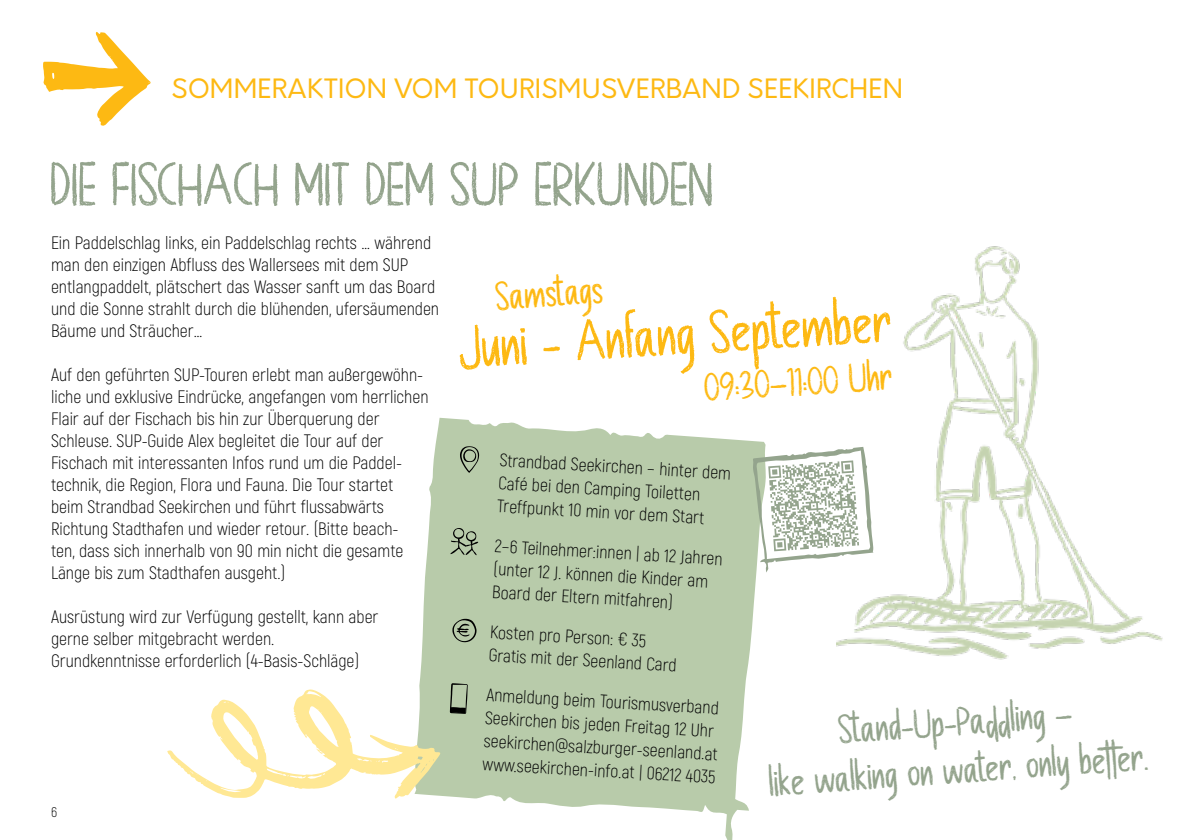
<style>
.page{position:relative;width:1191px;height:840px;background:#fff}
.page>*{position:absolute;margin:0;border:0;box-sizing:border-box;transform-origin:0 0}
.t1{font:60px "Chalk Board";color:#94a48d}
.t2{font:60px "Chalk Board";color:#fdb913}
.t3{font:40px/48px "Chalk Board";color:#94a48d;text-align:center}
.t4{font:40px "Chalk Board";color:#fdb913}
.t5{font:26px "Orkney";letter-spacing:.01em;color:#fdb913}
.t6{font:300 18px/22px "Akrobat";color:#000}
.t7{font:300 14px "Akrobat";color:#000}
</style>
<div class="page">
<img style="left:836px;top:246px;width:327px;height:414px">
<svg style="left:419px;top:417px;width:347px;height:422px;fill:#b8cbaa"></svg>
<svg style="left:460px;top:446px;width:19px;height:26px"></svg>
<svg style="left:450px;top:682px;width:18px;height:31px"></svg>
<svg style="left:450px;top:527px;width:28px;height:28px"></svg>
<svg style="left:452px;top:618px;width:24px;height:24px"></svg>
<svg style="left:43px;top:32px;width:108px;height:94px"></svg>
<svg style="left:753px;top:446px;width:120px;height:126px"></svg>
<svg style="left:167px;top:689px;width:273px;height:109px"></svg>
<h3 class="t5" style="left:171px;top:72px;width:733px">SOMMERAKTION VOM TOURISMUSVERBAND SEEKIRCHEN</h3>
<h1 class="t1" style="left:51px;top:149px;width:665px">DIE FISCHACH MIT DEM SUP ERKUNDEN</h1>
<p class="t6" style="left:51px;top:231px;width:389px">Ein Paddelschlag links, ein Paddelschlag rechts … während man den einzigen Abfluss des Wallersees mit dem SUP entlangpaddelt, plätschert das Wasser sanft um das Board und die Sonne strahlt durch die blühenden, ufersäumenden Bäume und Sträucher…</p>
<p class="t6" style="left:51px;top:363px;width:379px">Auf den geführten SUP-Touren erlebt man außergewöhn&shy;liche und exklusive Eindrücke, angefangen vom herrlichen Flair auf der Fischach bis hin zur Überquerung der Schleuse. SUP-Guide Alex begleitet die Tour auf der Fischach mit interessanten Infos rund um die Paddel&shy;technik, die Region, Flora und Fauna. Die Tour startet beim Strandbad Seekirchen und führt flussabwärts Richtung Stadthafen und wieder retour. (Bitte beach-<br>ten, dass sich innerhalb von 90 min nicht die gesamte Länge bis zum Stadthafen ausgeht.)</p>
<p class="t6" style="left:51px;top:605px;width:329px">Ausrüstung wird zur Verfügung gestellt, kann aber gerne selber mitgebracht werden.<br>Grundkenntnisse erforderlich (4-Basis-Schläge)</p>
<h2 class="t4" style="left:494px;top:273px;width:109px;rotate:-4deg">Samstags</h2>
<h1 class="t2" style="left:457px;top:314px;width:435px;rotate:-4deg">Juni - Anfang September</h1>
<h2 class="t4" style="left:703px;top:364px;width:190px;rotate:-4deg">09:30–11:00 Uhr</h2>
<p class="t6" style="left:500px;top:448px;width:233px;line-height:23px;rotate:3deg">Strandbad Seekirchen – hinter dem<br>Café bei den Camping Toiletten<br>Treffpunkt 10 min vor dem Start</p>
<p class="t6" style="left:495px;top:534px;width:230px;line-height:23px;rotate:3deg">2–6 Teilnehmer:innen | ab 12 Jahren (unter 12 J. können die Kinder am<br>Board der Eltern mitfahren)</p>
<p class="t6" style="left:490px;top:620px;width:190px;line-height:23px;rotate:3deg">Kosten pro Person: € 35<br>Gratis mit der Seenland Card</p>
<p class="t6" style="left:487px;top:683px;width:236px;line-height:23px;rotate:3deg">Anmeldung beim Tourismusverband Seekirchen bis jeden Freitag 12 Uhr seekirchen@salzburger-seenland.at www.seekirchen-info.at | 06212 4035</p>
<h2 class="t3" style="left:764px;top:710px;width:381px;rotate:-4deg">Stand-Up-Padd ling –<br>like walking on water, only better.</h2>
<p class="t7" style="left:51px;top:803px;width:8px">6</p>
</div>
